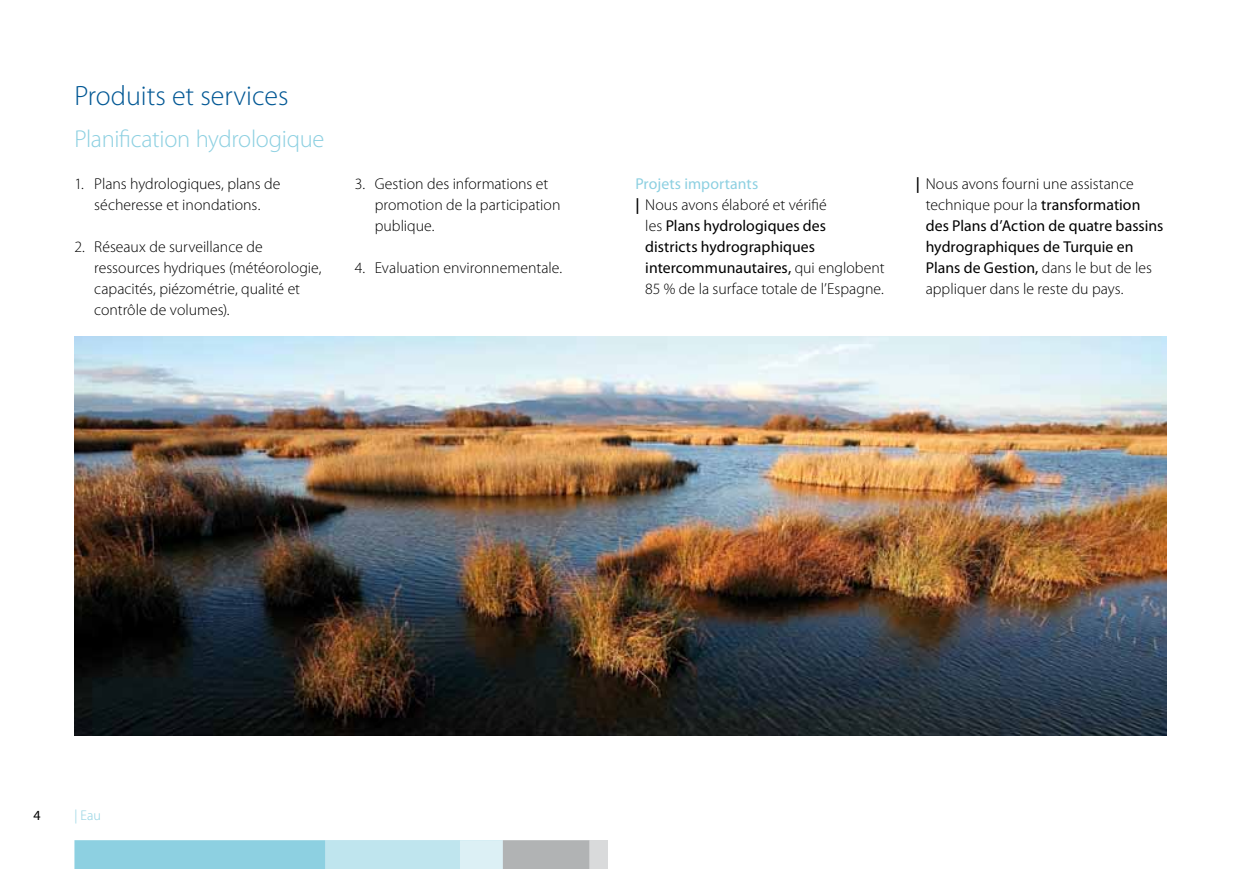
<style>
.page{position:relative;width:1241px;height:869px;background:#fff}
.page>*{position:absolute;margin:0;border:0;box-sizing:border-box;transform-origin:0 0}
.t1{font:300 28px "Myriad Pro";color:#005794}
.t2{font:300 24.5px "Myriad Pro";letter-spacing:-.015em;color:#8dd0e1}
.t3{font:300 15.75px/21px "Myriad Pro";color:#000}
.t4{font:15.75px/21px "Myriad Pro";color:#000}
.t5{font:15.75px "Myriad Pro";letter-spacing:.005em;color:#8dd0e1}
.t6{font:300 14px "Myriad Pro";color:#8dd0e1}
.t7{font:14px "Myriad Pro";color:#000}
.s1{font-weight:600}
.s2{font-weight:300}
</style>
<div class="page">
<div style="left:589px;top:839px;width:19px;height:29px;background:#d9dadb"></div>
<svg style="left:74px;top:840px;width:515px;height:28px;background:#a7d3de"></svg>
<img style="left:74px;top:336px;width:1092px;height:399px">
<h1 class="t1" style="left:74px;top:80px;width:216px">Produits et services</h1>
<h2 class="t2" style="left:74px;top:125px;width:251px">Planification hydrologique</h2>
<p class="t3" style="left:74px;top:174px;width:208px;text-align:center">1. Plans hydrologiques, plans de sécheresse et inondations.</p>
<p class="t3" style="left:94px;top:237px;width:229px;text-indent:-20px">2. Réseaux de surveillance de ressources hydriques (météorologie, capacités, piézométrie, qualité et contrôle de volumes).</p>
<p class="t3" style="left:375px;top:173px;width:187px;text-indent:-20px">3. Gestion des informations et promotion de la participation publique.</p>
<p class="t3" style="left:355px;top:257px;width:209px">4. Evaluation environnementale.</p>
<p class="t5" style="left:635px;top:175px;width:124px">Projets importants</p>
<p class="t3" style="left:635px;top:194px;width:193px"><span class="s1">|</span> Nous avons élaboré et vérifié</p>
<p class="t4" style="left:645px;top:216px;width:182px"><span class="s2">les</span> Plans hydrologiques des</p>
<p class="t4" style="left:645px;top:236px;width:171px">districts hydrographiques</p>
<p class="t4" style="left:645px;top:257px;width:241px">intercommunautaires, <span class="s2">qui englobent</span></p>
<p class="t3" style="left:645px;top:278px;width:240px">85 % de la surface totale de l’Espagne.</p>
<p class="t4" style="left:925px;top:173px;width:239px;text-indent:-10px"><span class="s1">|</span> <span class="s2">Nous avons fourni une assistance technique pour la</span> transformation des Plans d’Action de quatre bassins hydrographiques de Turquie en Plans de Gestion, <span class="s2">dans le but de les appliquer dans le reste du pays.</span></p>
<p class="t7" style="left:34px;top:807px;width:9px">4</p>
<p class="t6" style="left:74px;top:807px;width:28px">| Eau</p>
</div>
